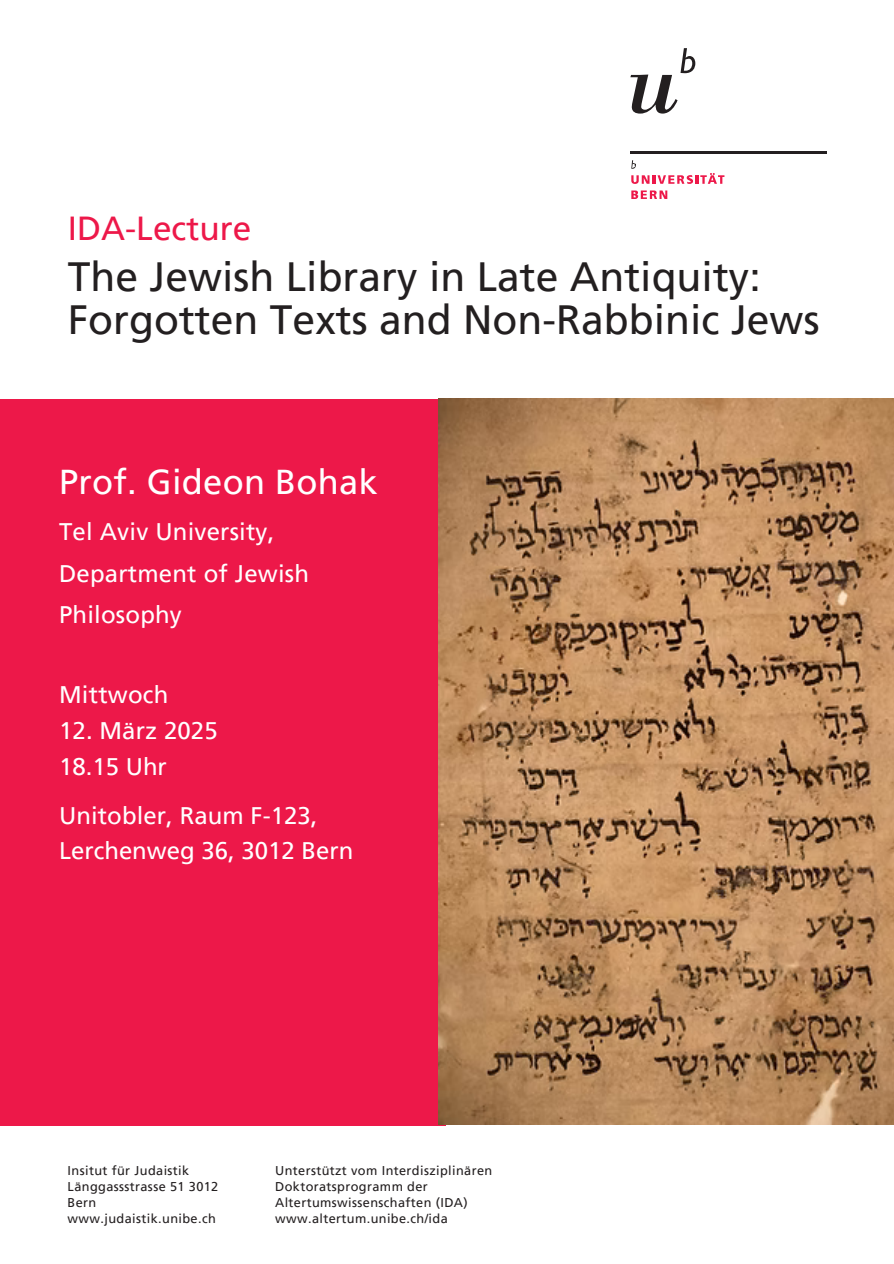
<style>
.page{position:relative;width:894px;height:1264px;background:#fff}
.page>*{position:absolute;margin:0;border:0;box-sizing:border-box;transform-origin:0 0}
.t1{font:40.8px/42.8px "Frutiger LT Pro";color:#231f20}
.t2{font:34.5px "Frutiger LT Pro";letter-spacing:.01em;color:#fff}
.t3{font:33.3px "Frutiger LT Pro";color:#ed1849}
.t4{font:24px/41.7px "Frutiger LT Pro";letter-spacing:.01em;color:#fff}
.t5{font:12.75px/15.9px "Frutiger LT Pro";letter-spacing:.03em;color:#231f20}
</style>
<div class="page">
<div style="left:0;top:398px;width:445px;height:727px;background:#ed1849"></div>
<svg style="left:630px;top:48px;width:65px;height:66px"></svg>
<hr style="left:630px;top:152px;width:195px;height:2px;background:#231f20">
<svg style="left:631px;top:160px;width:93px;height:24px"></svg>
<svg style="left:631px;top:190px;width:36px;height:9px"></svg>
<img style="left:438px;top:398px;width:455px;height:726px">
<p class="t3" style="left:68px;top:208px;width:185px">IDA-Lecture</p>
<p class="t1" style="left:68px;top:255px;width:753px">The Jewish Library in Late Antiquity:<br>Forgotten Texts and Non-Rabbinic Jews</p>
<p class="t2" style="left:59px;top:461px;width:320px">Prof. Gideon Bohak</p>
<p class="t4" style="left:59px;top:511px;width:251px">Tel Aviv University,<br>Department of Jewish<br>Philosophy</p>
<p class="t4" style="left:59px;top:674px;width:111px">Mittwoch</p>
<p class="t4" style="left:59px;top:713px;width:160px;line-height:36px">12. März 2025<br>18.15 Uhr</p>
<p class="t4" style="left:59px;top:797px;width:296px;line-height:34.8px">Unitobler, Raum F-123,<br>Lerchenweg 36, 3012 Bern</p>
<h2 class="t5" style="left:68px;top:1162px;width:152px">Insitut für Judaistik<br>Länggassstrasse 51 3012<br>Bern</h2>
<h1 class="t5" style="left:68px;top:1210px;width:150px">www.judaistik.unibe.ch</h1>
<h3 class="t5" style="left:275px;top:1162px;width:219px">Unterstützt vom Interdisziplinären<br>Doktoratsprogramm der<br>Altertumswissenschaften (IDA)</h3>
<h3 class="t5" style="left:275px;top:1210px;width:174px">www.altertum.unibe.ch/ida</h3>
</div>
